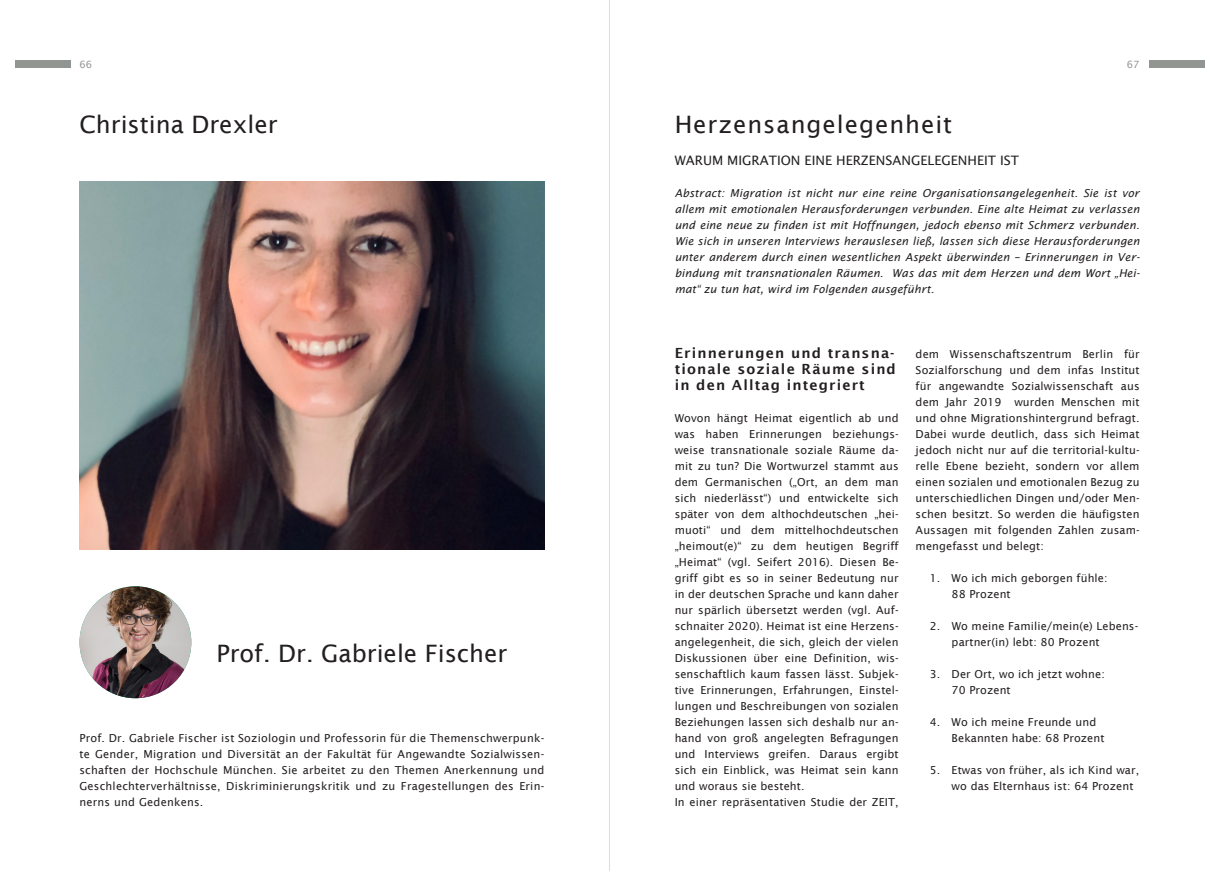
<style>
.page{position:relative;width:1219px;height:871px;background:#fff}
.page>*{position:absolute;margin:0;border:0;box-sizing:border-box;transform-origin:0 0}
.t1{font:24px "Lucida Sans";color:#231f20}
.t2{font:24px "Lucida Sans";letter-spacing:.04em;color:#231f20}
.t3{font:600 14px/16px "Lucida Sans";letter-spacing:.08em;color:#231f20;text-align:justify}
.t4{font:13px "Lucida Sans";color:#231f20}
.Fließtext{font:11px/16px "Lucida Sans";letter-spacing:.01em;color:#231f20;text-align:justify}
.Abstract{font:italic 11px/16px "Lucida Sans";letter-spacing:.01em;color:#231f20;text-align:justify}
.t5{font:10px "Lucida Sans";color:#929693}
</style>
<div class="page">
<div style="left:15px;top:60px;width:55px;height:8px;background:#929692"></div>
<div style="left:1149px;top:60px;width:56px;height:8px;background:#929692"></div>
<hr style="left:609px;top:0;width:1px;height:870px;background:#dcdcdc">
<img style="left:80px;top:586px;width:111px;height:112px;border-radius:56px">
<img style="left:80px;top:181px;width:464px;height:368px">
<p class="t5" style="left:79px;top:58px;width:14px">66</p>
<p class="t5" style="left:1127px;top:58px;width:14px">67</p>
<h1 class="t1" style="left:79px;top:111px;width:200px">Christina Drexler</h1>
<h1 class="t2" style="left:675px;top:111px;width:279px">Herzensangelegenheit</h1>
<h2 class="t4" style="left:675px;top:153px;width:346px">WARUM MIGRATION EINE HERZENSANGELEGENHEIT IST</h2>
<p class="Abstract" style="left:675px;top:185px;width:467px">Abstract: Migration ist nicht nur eine reine Organisationsangelegenheit. Sie ist vor allem mit emotionalen Herausforderungen verbunden. Eine alte Heimat zu verlassen und eine neue zu finden ist mit Hoffnungen, jedoch ebenso mit Schmerz verbunden.<br>Wie sich in unseren Interviews herauslesen ließ, lassen sich diese Herausforderungen unter anderem durch einen wesentlichen Aspekt überwinden – Erinnerungen in Ver&shy;bindung mit transnationalen Räumen. Was das mit dem Herzen und dem Wort „Hei&shy;mat“ zu tun hat, wird im Folgenden ausgeführt.</p>
<h1 class="t1" style="left:216px;top:639px;width:292px">Prof. Dr. Gabriele Fischer</h1>
<p class="Fließtext" style="left:79px;top:729px;width:466px">Prof. Dr. Gabriele Fischer ist Soziologin und Professorin für die Themenschwerpunk&shy;te Gender, Migration und Diversität an der Fakultät für Angewandte Sozialwissen&shy;schaften der Hochschule München. Sie arbeitet zu den Themen Anerkennung und Geschlechterverhältnisse, Diskriminierungskritik und zu Fragestellungen des Erin&shy;nerns und Gedenkens.</p>
<h3 class="t3" style="left:675px;top:344px;width:223px">Erinnerungen und transna&shy;tionale soziale Räume sind in den Alltag integriert</h3>
<p class="Fließtext" style="left:675px;top:409px;width:225px">Wovon hängt Heimat eigentlich ab und was haben Erinnerungen beziehungs&shy;weise transnationale soziale Räume da&shy;mit zu tun? Die Wortwurzel stammt aus dem Germanischen („Ort, an dem man sich niederlässt“) und entwickelte sich später von dem althochdeutschen „hei&shy;muoti“ und dem mittelhochdeutschen „heimout(e)“ zu dem heutigen Begriff „Heimat“ (vgl. Seifert 2016). Diesen Be&shy;griff gibt es so in seiner Bedeutung nur in der deutschen Sprache und kann daher nur spärlich übersetzt werden (vgl. Auf&shy;schnaiter 2020). Heimat ist eine Herzens&shy;angelegenheit, die sich, gleich der vielen Diskussionen über eine Definition, wis&shy;senschaftlich kaum fassen lässt. Subjek&shy;tive Erinnerungen, Erfahrungen, Einstel&shy;lungen und Beschreibungen von sozialen Beziehungen lassen sich deshalb nur an&shy;hand von groß angelegten Befragungen und Interviews greifen. Daraus ergibt sich ein Einblick, was Heimat sein kann und woraus sie besteht.</p>
<p class="Fließtext" style="left:675px;top:793px;width:225px">In einer repräsentativen Studie der ZEIT,</p>
<p class="Fließtext" style="left:916px;top:345px;width:225px">dem Wissenschaftszentrum Berlin für Sozialforschung und dem infas Institut für angewandte Sozialwissenschaft aus dem Jahr 2019 wurden Menschen mit und ohne Migrationshintergrund befragt.<br>Dabei wurde deutlich, dass sich Heimat jedoch nicht nur auf die territorial-kultu&shy;relle Ebene bezieht, sondern vor allem einen sozialen und emotionalen Bezug zu unterschiedlichen Dingen und/oder Men&shy;schen besitzt. So werden die häufigsten Aussagen mit folgenden Zahlen zusam&shy;mengefasst und belegt:</p>
<p class="Fließtext" style="left:952px;top:569px;width:157px;text-indent:-22px">1. Wo ich mich geborgen fühle:<br>88 Prozent</p>
<p class="Fließtext" style="left:952px;top:617px;width:188px;text-indent:-22px">2. Wo meine Familie/mein(e) Lebens&shy;partner(in) lebt: 80 Prozent</p>
<p class="Fließtext" style="left:952px;top:665px;width:155px;text-indent:-22px">3. Der Ort, wo ich jetzt wohne:<br>70 Prozent</p>
<p class="Fließtext" style="left:930px;top:713px;width:168px">4. Wo ich meine Freunde und</p>
<p class="Fließtext" style="left:952px;top:729px;width:154px">Bekannten habe: 68 Prozent</p>
<p class="Fließtext" style="left:930px;top:761px;width:211px">5. Etwas von früher, als ich Kind war,</p>
<p class="Fließtext" style="left:952px;top:777px;width:183px">wo das Elternhaus ist: 64 Prozent</p>
</div>
